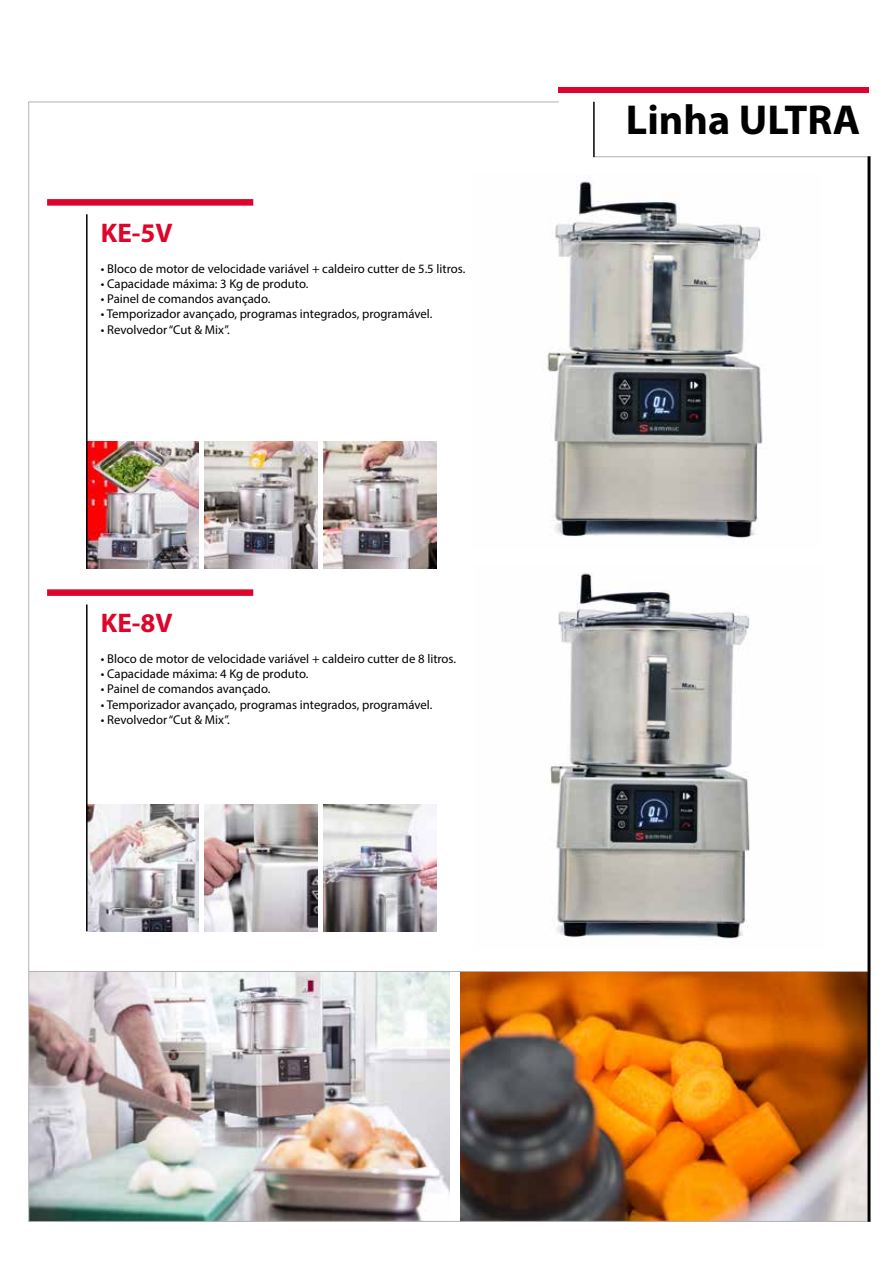
<style>
.page{position:relative;width:893px;height:1263px;background:#fff}
.page>*{position:absolute;margin:0;border:0;box-sizing:border-box;transform-origin:0 0}
.t1{font:700 42px "Myriad Pro";color:#000}
.t2{font:700 27px "Myriad Pro";color:#dd052b}
.t3{font:12.75px "Myriad Pro";color:#000}
</style>
<div class="page">
<img style="left:29px;top:972px;width:421px;height:249px">
<img style="left:461px;top:972px;width:406px;height:249px">
<img style="left:88px;top:804px;width:110px;height:127px">
<img style="left:88px;top:442px;width:110px;height:127px">
<img style="left:205px;top:804px;width:112px;height:127px">
<img style="left:205px;top:442px;width:112px;height:127px">
<img style="left:324px;top:804px;width:112px;height:127px">
<img style="left:324px;top:442px;width:112px;height:127px">
<svg style="left:47px;top:199px;width:206px;height:7px"></svg>
<svg style="left:47px;top:589px;width:206px;height:7px"></svg>
<hr style="left:86px;top:214px;width:2px;height:355px;background:#000">
<hr style="left:86px;top:604px;width:2px;height:327px;background:#000">
<hr style="left:28px;top:1221px;width:842px;height:1px;background:#b3b2b2">
<hr style="left:28px;top:102px;width:1px;height:1119px;background:#b3b2b2">
<hr style="left:28px;top:102px;width:531px;height:1px;background:#b3b2b2">
<hr style="left:594px;top:156px;width:276px;height:1px;background:#b3b2b2">
<div style="left:559px;top:87px;width:310px;height:5px;background:#dd052b"></div>
<hr style="left:593px;top:102px;width:2px;height:55px;background:#000">
<hr style="left:867px;top:156px;width:3px;height:1066px;background:#000">
<img style="left:543px;top:181px;width:220px;height:358px">
<img style="left:550px;top:573px;width:200px;height:366px">
<hr style="left:29px;top:971px;width:838px;height:1px;background:#b3b2b2">
<h2 class="t2" style="left:101px;top:215px;width:73px">KE-5V</h2>
<p class="t3" style="left:101px;top:260px;width:366px">• Bloco de motor de velocidade variável + caldeiro cutter de 5.5 litros.</p>
<p class="t3" style="left:101px;top:276px;width:209px">• Capacidade máxima: 3 Kg de produto.</p>
<p class="t3" style="left:101px;top:291px;width:171px">• Painel de comandos avançado.</p>
<p class="t3" style="left:101px;top:306px;width:333px">• Temporizador avançado, programas integrados, programável.</p>
<p class="t3" style="left:101px;top:322px;width:130px">• Revolvedor “Cut &amp; Mix”.</p>
<h2 class="t2" style="left:101px;top:605px;width:73px">KE-8V</h2>
<p class="t3" style="left:101px;top:651px;width:357px">• Bloco de motor de velocidade variável + caldeiro cutter de 8 litros.</p>
<p class="t3" style="left:101px;top:666px;width:209px">• Capacidade máxima: 4 Kg de produto.</p>
<p class="t3" style="left:101px;top:681px;width:171px">• Painel de comandos avançado.</p>
<p class="t3" style="left:101px;top:696px;width:333px">• Temporizador avançado, programas integrados, programável.</p>
<p class="t3" style="left:101px;top:712px;width:130px">• Revolvedor “Cut &amp; Mix”.</p>
<h1 class="t1" style="left:626px;top:92px;width:236px">Linha ULTRA</h1>
</div>
